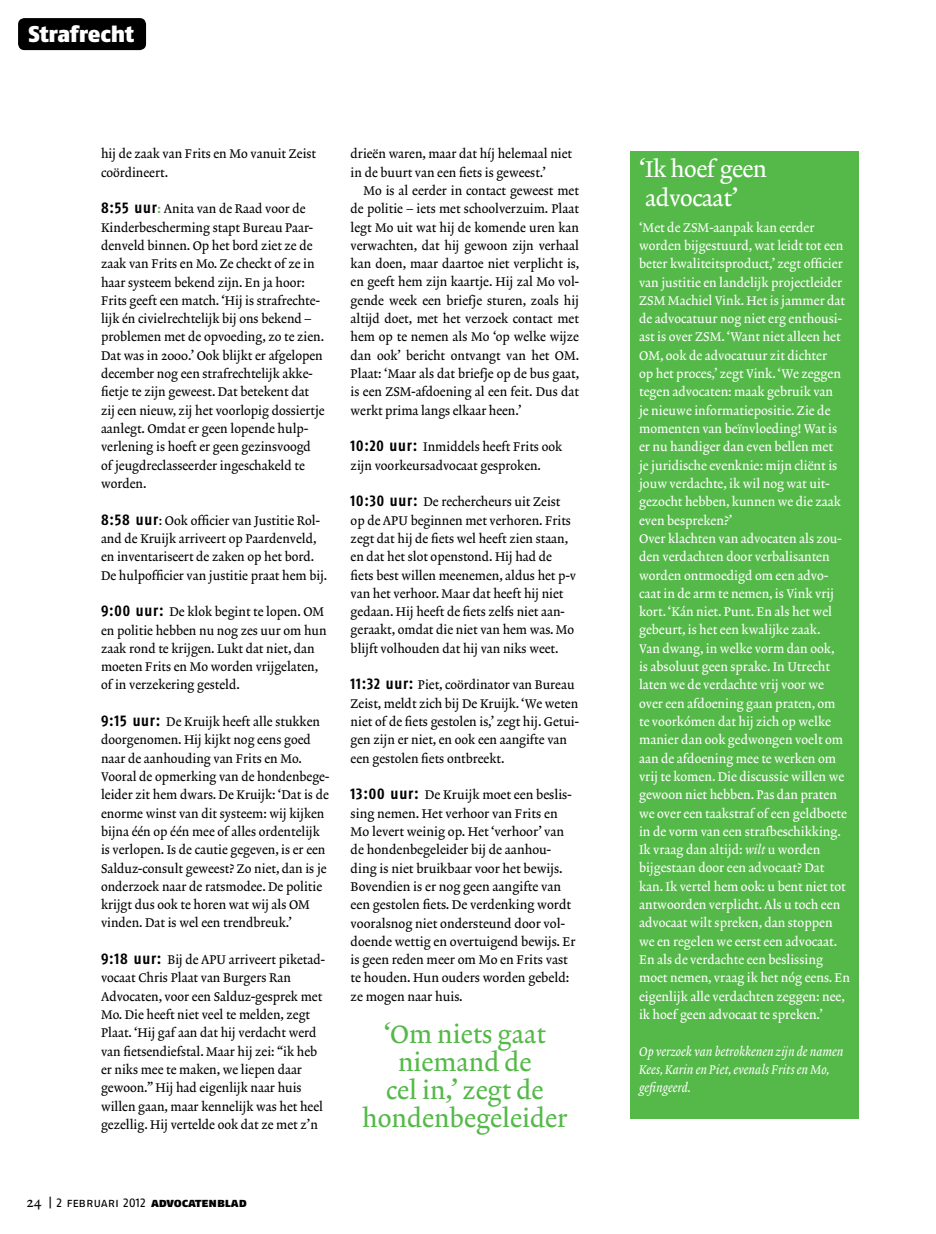
<style>
.page{position:relative;width:936px;height:1234px;background:#fff}
.page>*{position:absolute;margin:0;border:0;box-sizing:border-box;transform-origin:0 0}
.t1{font:25.5px/27.9px "Lexicon No 2 Roman A Txt";color:#54b948;text-align:center}
.t2{font:23.25px/28.8px "Lexicon No 2 Roman A Txt";letter-spacing:-.02em;color:#fff}
.t3{font:22.8px "Fago No Black Lf";letter-spacing:-.015em;color:#fff}
.t4{font:12.75px/18.3px "Lexicon No 2 Roman A Txt";color:#000}
.t5{font:12.75px/18.3px "Lexicon No 2 Roman A Txt";color:#fff}
.t6{font:12.75px/18.3px "Lexicon No 2 Italic A Txt";color:#fff}
.t7{font:12.75px "Fago No Regular Lf Caps";letter-spacing:-.01em;color:#000}
.s1{font-family:"Fago Co Bold Lf";font-size:15.75px}
.s2{font-family:"Lexicon No 2 Roman D Txt";color:#54b948}
.s3{font-family:"Lexicon No 2 Roman A Txt";font-size:14.25px}
.s4{font-family:"Fago No Black Lf Caps"}
.s5{font-family:"Lexicon No 2 Italic A Txt"}
</style>
<div class="page">
<div style="left:630px;top:152px;width:228px;height:966px;background:#54b948"></div>
<div style="left:18px;top:18px;width:128px;height:32px;background:#000;border-radius:6px"></div>
<h3 class="t3" style="left:28px;top:20px;width:107px">Strafrecht</h3>
<p class="t4" style="left:101px;top:145px;width:217px">hij de zaak van Frits en Mo vanuit Zeist coördineert.</p>
<p class="t4" style="left:101px;top:200px;width:225px"><span class="s1">8:55 uur</span><span class="s2">:</span> Anita van de Raad voor de Kinderbescherming stapt Bureau Paar&shy;denveld binnen. Op het bord ziet ze de zaak van Frits en Mo. Ze checkt of ze in haar systeem bekend zijn. En ja hoor:<br>Frits geeft een match. ‘Hij is strafrechte&shy;lijk én civielrechtelijk bij ons bekend – problemen met de opvoeding, zo te zien.<br>Dat was in 2000.’ Ook blijkt er afgelopen december nog een strafrechtelijk akke&shy;fietje te zijn geweest. Dat betekent dat zij een nieuw, zij het voorlopig dossiertje aanlegt. Omdat er geen lopende hulp&shy;verlening is hoeft er geen gezinsvoogd of jeugdreclasseerder ingeschakeld te worden.</p>
<p class="t4" style="left:101px;top:511px;width:228px"><span class="s1">8:58 uur</span>: Ook officier van Justitie Rol&shy;and de Kruijk arriveert op Paardenveld, en inventariseert de zaken op het bord.<br>De hulpofficier van justitie praat hem bij.</p>
<p class="t4" style="left:101px;top:603px;width:227px"><span class="s1">9:00 uur:</span> De klok begint te lopen. OM en politie hebben nu nog zes uur om hun zaak rond te krijgen. Lukt dat niet, dan moeten Frits en Mo worden vrijgelaten, of in verzekering gesteld.</p>
<p class="t4" style="left:101px;top:713px;width:230px"><span class="s1">9:15 uur:</span> De Kruijk heeft alle stukken doorgenomen. Hij kijkt nog eens goed naar de aanhouding van Frits en Mo.<br>Vooral de opmerking van de hondenbege&shy;leider zit hem dwars. De Kruijk: ‘Dat is de enorme winst van dit systeem: wij kijken bijna één op één mee of alles ordentelijk is verlopen. Is de cautie gegeven, is er een Salduz-consult geweest? Zo niet, dan is je onderzoek naar de ratsmodee. De politie krijgt dus ook te horen wat wij als OM vinden. Dat is wel een trendbreuk.’</p>
<p class="t4" style="left:101px;top:951px;width:225px"><span class="s1">9:18 uur:</span> Bij de APU arriveert piketad&shy;vocaat Chris Plaat van Burgers Ran Advocaten, voor een Salduz-gesprek met Mo. Die heeft niet veel te melden, zegt Plaat. ‘Hij gaf aan dat hij verdacht werd van fietsendiefstal. Maar hij zei: “ik heb er niks mee te maken, we liepen daar gewoon.” Hij had eigenlijk naar huis willen gaan, maar kennelijk was het heel gezellig. Hij vertelde ook dat ze met z’n</p>
<p class="t4" style="left:350px;top:145px;width:223px">drieën waren, maar dat híj helemaal niet in de buurt van een fiets is geweest.’</p>
<p class="t4" style="left:350px;top:182px;width:230px;text-align:justify;text-indent:13px">Mo is al eerder in contact geweest met de politie – iets met schoolverzuim. Plaat legt Mo uit wat hij de komende uren kan verwachten, dat hij gewoon zijn verhaal kan doen, maar daartoe niet verplicht is, en geeft hem zijn kaartje. Hij zal Mo vol&shy;gende week een briefje sturen, zoals hij altijd doet, met het verzoek contact met hem op te nemen als Mo ‘op welke wijze dan ook’ bericht ontvangt van het OM.<br>Plaat: ‘Maar als dat briefje op de bus gaat, is een ZSM-afdoening al een feit. Dus dat werkt prima langs elkaar heen.’</p>
<p class="t4" style="left:350px;top:438px;width:213px"><span class="s1">10:20 uur:</span> Inmiddels heeft Frits ook zijn voorkeursadvocaat gesproken.</p>
<p class="t4" style="left:350px;top:493px;width:227px"><span class="s1">10:30 uur:</span> De rechercheurs uit Zeist op de APU beginnen met verhoren. Frits zegt dat hij de fiets wel heeft zien staan, en dat het slot openstond. Hij had de fiets best willen meenemen, aldus het p-v van het verhoor. Maar dat heeft hij niet gedaan. Hij heeft de fiets zelfs niet aan&shy;geraakt, omdat die niet van hem was. Mo blijft volhouden dat hij van niks weet.</p>
<p class="t4" style="left:350px;top:676px;width:230px"><span class="s1">11:32 uur:</span> Piet, coördinator van Bureau Zeist, meldt zich bij De Kruijk. ‘We weten niet of de fiets gestolen is,’ zegt hij. Getui&shy;gen zijn er niet, en ook een aangifte van een gestolen fiets ontbreekt.</p>
<p class="t4" style="left:350px;top:786px;width:226px"><span class="s1">13:00 uur:</span> De Kruijk moet een beslis&shy;sing nemen. Het verhoor van Frits en Mo levert weinig op. Het ‘verhoor’ van de hondenbegeleider bij de aanhou&shy;ding is niet bruikbaar voor het bewijs.<br>Bovendien is er nog geen aangifte van een gestolen fiets. De verdenking wordt vooralsnog niet ondersteund door vol&shy;doende wettig en overtuigend bewijs. Er is geen reden meer om Mo en Frits vast te houden. Hun ouders worden gebeld: ze mogen naar huis.</p>
<h1 class="t1" style="left:362px;top:1021px;width:207px">‘Om niets gaat niemand de<br>cel in,’ zegt de hondenbegeleider</h1>
<p class="t7" style="left:27px;top:1194px;width:222px"><span class="s3">24</span> | 2 februari 2012 <span class="s4">advocatenblad</span></p>
<h2 class="t2" style="left:639px;top:156px;width:130px">‘Ik hoef geen advocaat’</h2>
<p class="t5" style="left:639px;top:219px;width:212px">‘Met de ZSM-aanpak kan eerder worden bijgestuurd, wat leidt tot een beter kwaliteitsproduct,’ zegt officier van justitie en landelijk projectleider ZSM Machiel Vink. Het is jammer dat de advocatuur nog niet erg enthousi&shy;ast is over ZSM. ‘Want niet alleen het OM, ook de advocatuur zit dichter<br>op het proces,’ zegt Vink. ‘We zeggen tegen advocaten: maak gebruik van<br>je nieuwe informatiepositie. Zie de momenten van beïnvloeding! Wat is er nu handiger dan even bellen met<br>je juridische evenknie: mijn cliënt is jouw verdachte, ik wil nog wat uit&shy;gezocht hebben, kunnen we die zaak even bespreken?’<br>Over klachten van advocaten als zou&shy;den verdachten door verbalisanten worden ontmoedigd om een advo&shy;caat in de arm te nemen, is Vink vrij kort. ‘Kán niet. Punt. En als het wel gebeurt, is het een kwalijke zaak.<br>Van dwang, in welke vorm dan ook,<br>is absoluut geen sprake. In Utrecht laten we de verdachte vrij voor we over een afdoening gaan praten, om<br>te voorkómen dat hij zich op welke manier dan ook gedwongen voelt om aan de afdoening mee te werken om vrij te komen. Die discussie willen we gewoon niet hebben. Pas dan praten we over een taakstraf of een geldboete in de vorm van een strafbeschikking.<br>Ik vraag dan altijd: <span class="s5">wilt</span> u worden bijgestaan door een advocaat? Dat kan. Ik vertel hem ook: u bent niet tot antwoorden verplicht. Als u toch een advocaat wilt spreken, dan stoppen we en regelen we eerst een advocaat.<br>En als de verdachte een beslissing moet nemen, vraag ik het nóg eens. En eigenlijk alle verdachten zeggen: nee, ik hoef geen advocaat te spreken.’</p>
<p class="t6" style="left:639px;top:1042px;width:206px">Op verzoek van betrokkenen zijn de namen<br>Kees, Karin en Piet, evenals Frits en Mo, gefingeerd.</p>
</div>
